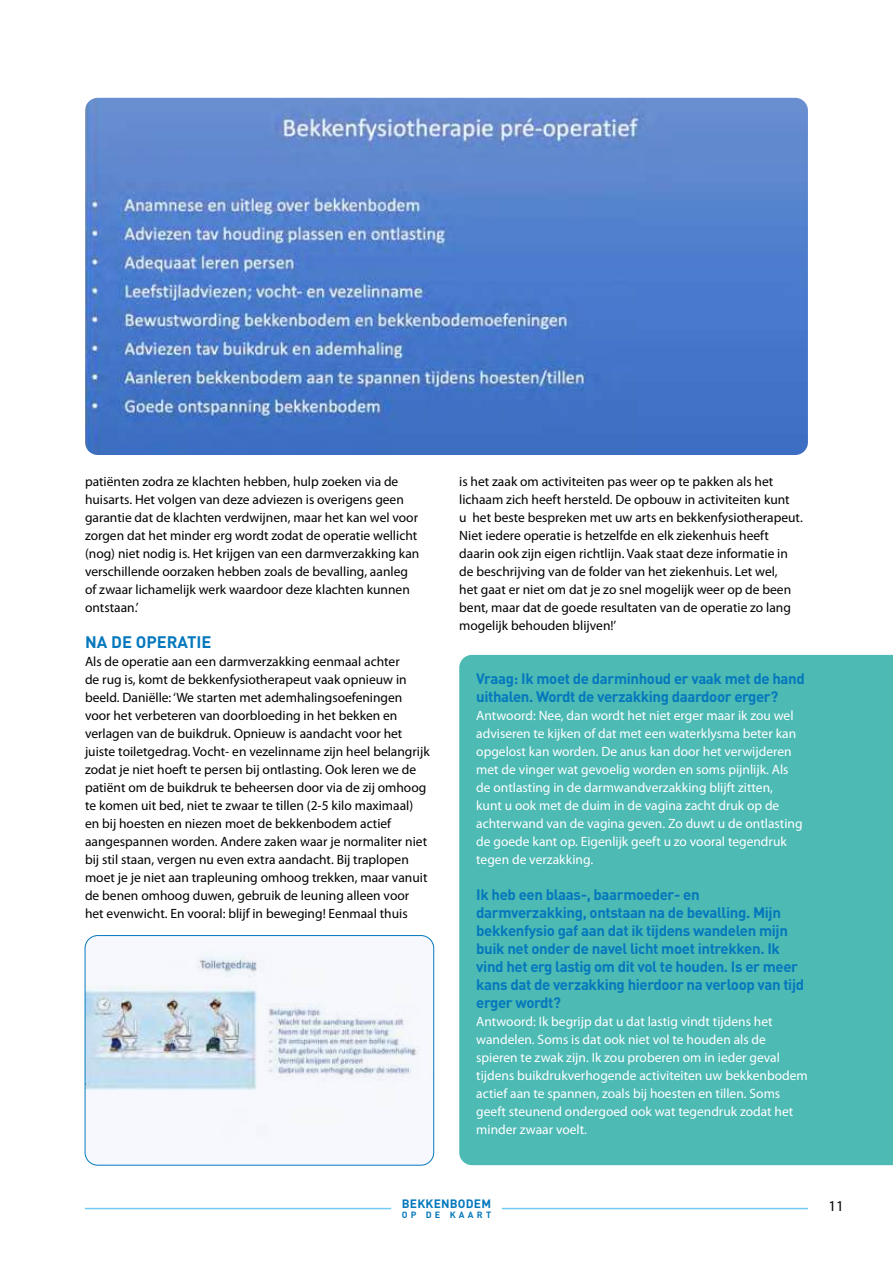
<style>
.page{position:relative;width:893px;height:1263px;background:#fff}
.page>*{position:absolute;margin:0;border:0;box-sizing:border-box;transform-origin:0 0}
.t1{font:700 16.5px "DIN";color:#0578bd}
.t2{font:700 15px/18px "DIN";letter-spacing:-.025em;color:#0578bd}
.t3{font:15px "Myriad Pro";color:#000}
.t4{font:13.5px/18px "Myriad Pro";color:#000}
.t5{font:13.5px/18px "Myriad Pro";color:#fff}
.t6{font:700 12px "DIN";letter-spacing:.015em;color:#0578bd}
.t7{font:700 9px "DIN";letter-spacing:.36em;color:#0578bd}
</style>
<div class="page">
<hr style="left:502px;top:1208px;width:306px;height:1px;background:#71cbf4">
<hr style="left:85px;top:1208px;width:306px;height:1px;background:#71cbf4">
<div style="left:459px;top:655px;width:434px;height:510px;background:#4dbab4"></div>
<img style="left:85px;top:98px;width:723px;height:357px">
<div style="left:85px;top:935px;width:349px;height:230px;background:#f6f8fd;border-radius:13px"></div>
<img style="left:85px;top:959px;width:349px;height:206px">
<div style="left:85px;top:935px;width:349px;height:230px;border:1px solid #0578bd;border-radius:13px"></div>
<p class="t4" style="left:85px;top:474px;width:336px">patiënten zodra ze klachten hebben, hulp zoeken via de huisarts. Het volgen van deze adviezen is overigens geen garantie dat de klachten verdwijnen, maar het kan wel voor zorgen dat het minder erg wordt zodat de operatie wellicht (nog) niet nodig is. Het krijgen van een darmverzakking kan verschillende oorzaken hebben zoals de bevalling, aanleg of zwaar lichamelijk werk waardoor deze klachten kunnen ontstaan.’</p>
<p class="t1" style="left:85px;top:633px;width:128px">NA DE OPERATIE</p>
<p class="t4" style="left:85px;top:654px;width:346px">Als de operatie aan een darmverzakking eenmaal achter<br>de rug is, komt de bekkenfysiotherapeut vaak opnieuw in beeld. Daniëlle: ‘We starten met ademhalingsoefeningen voor het verbeteren van doorbloeding in het bekken en verlagen van de buikdruk. Opnieuw is aandacht voor het juiste toiletgedrag. Vocht- en vezelinname zijn heel belangrijk zodat je niet hoeft te persen bij ontlasting. Ook leren we de patiënt om de buikdruk te beheersen door via de zij omhoog te komen uit bed, niet te zwaar te tillen (2-5 kilo maximaal) en bij hoesten en niezen moet de bekkenbodem actief aangespannen worden. Andere zaken waar je normaliter niet bij stil staan, vergen nu even extra aandacht. Bij traplopen moet je je niet aan trapleuning omhoog trekken, maar vanuit de benen omhoog duwen, gebruik de leuning alleen voor het evenwicht. En vooral: blijf in beweging! Eenmaal thuis</p>
<p class="t4" style="left:459px;top:474px;width:345px">is het zaak om activiteiten pas weer op te pakken als het lichaam zich heeft hersteld. De opbouw in activiteiten kunt<br>u het beste bespreken met uw arts en bekkenfysiotherapeut.<br>Niet iedere operatie is hetzelfde en elk ziekenhuis heeft daarin ook zijn eigen richtlijn. Vaak staat deze informatie in de beschrijving van de folder van het ziekenhuis. Let wel,<br>het gaat er niet om dat je zo snel mogelijk weer op de been bent, maar dat de goede resultaten van de operatie zo lang mogelijk behouden blijven!’</p>
<p class="t2" style="left:476px;top:670px;width:330px">Vraag: Ik moet de darminhoud er vaak met de hand uithalen. Wordt de verzakking daardoor erger?</p>
<p class="t5" style="left:476px;top:708px;width:328px">Antwoord: Nee, dan wordt het niet erger maar ik zou wel adviseren te kijken of dat met een waterklysma beter kan opgelost kan worden. De anus kan door het verwijderen met de vinger wat gevoelig worden en soms pijnlijk. Als de ontlasting in de darmwandverzakking blijft zitten,<br>kunt u ook met de duim in de vagina zacht druk op de achterwand van de vagina geven. Zo duwt u de ontlasting de goede kant op. Eigenlijk geeft u zo vooral tegendruk tegen de verzakking.</p>
<p class="t2" style="left:476px;top:886px;width:329px">Ik heb een blaas-, baarmoeder- en darmverzakking, ontstaan na de bevalling. Mijn bekkenfysio gaf aan dat ik tijdens wandelen mijn buik net onder de navel licht moet intrekken. Ik vind het erg lastig om dit vol te houden. Is er meer kans dat de verzakking hierdoor na verloop van tijd erger wordt?</p>
<p class="t5" style="left:476px;top:1014px;width:333px">Antwoord: Ik begrijp dat u dat lastig vindt tijdens het wandelen. Soms is dat ook niet vol te houden als de spieren te zwak zijn. Ik zou proberen om in ieder geval tijdens buikdrukverhogende activiteiten uw bekkenbodem actief aan te spannen, zoals bij hoesten en tillen. Soms geeft steunend ondergoed ook wat tegendruk zodat het minder zwaar voelt.</p>
<p class="t6" style="left:402px;top:1197px;width:91px">BEKKENBODEM</p>
<p class="t3" style="left:828px;top:1200px;width:17px">11</p>
<p class="t7" style="left:402px;top:1210px;width:91px">OP DE KAART</p>
</div>
